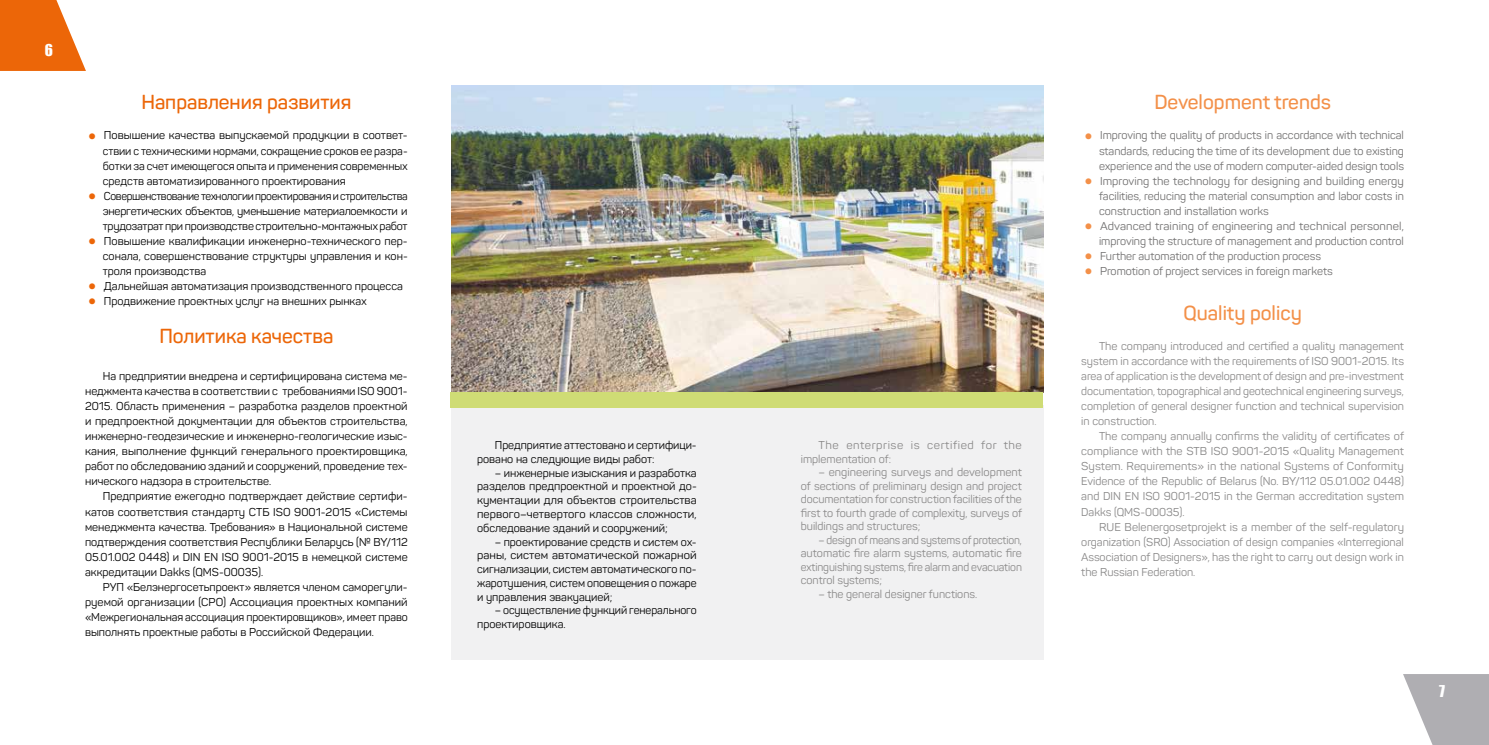
<style>
.page{position:relative;width:1489px;height:745px;background:#fff}
.page>*{position:absolute;margin:0;border:0;box-sizing:border-box;transform-origin:0 0}
.t1{font:600 20px "Panton";color:#ec6608}
.t2{font:600 20px "Panton";color:#f39049}
.t3{font:15px "Impact";color:#fff}
.t4{font:11.25px/15px "Panton";color:#000;text-align:justify}
.t5{font:11.25px/15px "Panton";color:#898888;text-align:justify}
.t6{font:11.25px/15px "Panton";color:#706f6f;text-align:justify}
.t7{font:11.25px/15px "Panton";color:#000;text-align:justify;scale:.96 1}
.t8{font:11.25px/13.5px "Panton";color:#898888;text-align:justify;scale:.96 1}
.t9{font:11.25px/15px "Panton";color:#706f6f;text-align:right;scale:1.05 1}
.t10{font:11.25px/13.5px "Panton";letter-spacing:.045em;color:#898888;scale:1.05 1}
.s1{color:#ec6608}
.s2{color:#f39049}
</style>
<div class="page">
<svg style="left:0;top:0;width:86px;height:71px"></svg>
<svg style="left:1403px;top:674px;width:85px;height:70px"></svg>
<div style="left:451px;top:405px;width:592px;height:254px;background:#f1f1f2"></div>
<img style="left:451px;top:85px;width:592px;height:307px">
<div style="left:451px;top:392px;width:591px;height:15px;background:#cfdc75"></div>
<h2 class="t3" style="left:45px;top:39px;width:10px">6</h2>
<h1 class="t1" style="left:141px;top:90px;width:211px">Направления развития</h1>
<p class="t4" style="left:103px;top:128px;width:306px;text-indent:-14px"><span class="s1">•</span> Повышение качества выпускаемой продукции в соответ&shy;ствии с техническими нормами, сокращение сроков ее разра&shy;ботки за счет имеющегося опыта и применения современных средств автоматизированного проектирования</p>
<p class="t7" style="left:103px;top:188px;width:319px;text-indent:-14px"><span class="s1">•</span> Совершенствование технологии проектирования и строительства энергетических объектов, уменьшение материалоемкости и трудозатрат при производстве строительно-монтажных работ</p>
<p class="t4" style="left:103px;top:233px;width:306px;text-indent:-14px"><span class="s1">•</span> Повышение квалификации инженерно-технического пер&shy;сонала, совершенствование структуры управления и кон&shy;троля производства</p>
<p class="t4" style="left:89px;top:278px;width:316px"><span class="s1">•</span> Дальнейшая автоматизация производственного процесса</p>
<p class="t4" style="left:89px;top:293px;width:279px"><span class="s1">•</span> Продвижение проектных услуг на внешних рынках</p>
<h1 class="t1" style="left:159px;top:323px;width:175px">Политика качества</h1>
<p class="t4" style="left:85px;top:368px;width:324px;text-align:left;text-indent:18px">На предприятии внедрена и сертифицирована система ме&shy;неджмента качества в соответствии с требованиями ISO 9001- 2015. Область применения – разработка разделов проектной и предпроектной документации для объектов строительства, инженерно-геодезические и инженерно-геологические изыс&shy;кания, выполнение функций генерального проектировщика, работ по обследованию зданий и сооружений, проведение тех&shy;нического надзора в строительстве.</p>
<p class="t4" style="left:85px;top:488px;width:324px;text-indent:18px">Предприятие ежегодно подтверждает действие сертифи&shy;катов соответствия стандарту СТБ ISO 9001-2015 «Системы менеджмента качества. Требования» в Национальной системе подтверждения соответствия Республики Беларусь (№ BY/112<br>05.01.002 0448) и DIN EN ISO 9001-2015 в немецкой системе аккредитации Dakks (QMS-00035).</p>
<p class="t4" style="left:85px;top:579px;width:324px;text-indent:18px">РУП «Белэнергосетьпроект» является членом саморегули&shy;руемой организации (СРО) Ассоциация проектных компаний «Межрегиональная ассоциация проектировщиков», имеет право выполнять проектные работы в Российской Федерации.</p>
<p class="t4" style="left:477px;top:438px;width:221px;line-height:13.8px;text-indent:18px">Предприятие аттестовано и сертифици&shy;ровано на следующие виды работ:</p>
<p class="t4" style="left:477px;top:465px;width:221px;line-height:13.8px;text-indent:18px">– инженерные изыскания и разработка разделов предпроектной и проектной до&shy;кументации для объектов строительства первого–четвертого классов сложности, обследование зданий и сооружений;</p>
<p class="t4" style="left:477px;top:534px;width:221px;line-height:13.8px;text-indent:18px">– проектирование средств и систем ох&shy;раны, систем автоматической пожарной сигнализации, систем автоматического по&shy;жаротушения, систем оповещения о пожаре и управления эвакуацией;</p>
<p class="t4" style="left:477px;top:603px;width:221px;line-height:13.8px;text-indent:18px">– осуществление функций генерального проектировщика.</p>
<p class="t10" style="left:800px;top:438px;width:212px;text-indent:18px">The enterprise is certified for the implementation of:</p>
<p class="t5" style="left:800px;top:465px;width:223px;line-height:13.5px;text-indent:18px">– engineering surveys and development of sections of preliminary design and project documentation for construction facilities of the first to fourth grade of complexity, surveys of buildings and structures;</p>
<p class="t8" style="left:800px;top:532px;width:232px;text-indent:18px">– design of means and systems of protection, automatic fire alarm systems, automatic fire extinguishing systems, fire alarm and evacuation control systems;</p>
<p class="t5" style="left:818px;top:586px;width:160px">– the general designer functions.</p>
<h1 class="t2" style="left:1154px;top:90px;width:178px">Development trends</h1>
<p class="t6" style="left:1098px;top:128px;width:306px;text-indent:-14px"><span class="s2">•</span> Improving the quality of products in accordance with technical standards, reducing the time of its development due to existing experience and the use of modern computer-aided design tools</p>
<p class="t6" style="left:1098px;top:173px;width:306px;text-indent:-14px"><span class="s2">•</span> Improving the technology for designing and building energy facilities, reducing the material consumption and labor costs in construction and installation works</p>
<p class="t9" style="left:1084px;top:218px;width:305px"><span class="s2">•</span> Advanced training of engineering and technical personnel, improving the structure of management and production control</p>
<p class="t6" style="left:1084px;top:248px;width:238px"><span class="s2">•</span> Further automation of the production process</p>
<p class="t6" style="left:1084px;top:263px;width:249px"><span class="s2">•</span> Promotion of project services in foreign markets</p>
<h1 class="t2" style="left:1183px;top:300px;width:120px">Quality policy</h1>
<p class="t5" style="left:1081px;top:338px;width:324px;text-indent:18px">The company introduced and certified a quality management system in accordance with the requirements of ISO 9001-2015. Its area of application is the development of design and pre-investment documentation, topographical and geotechnical engineering surveys, completion of general designer function and technical supervision in construction.</p>
<p class="t5" style="left:1081px;top:428px;width:324px;text-indent:18px">The company annually confirms the validity of certificates of compliance with the STB ISO 9001-2015 «Quality Management System. Requirements» in the national Systems of Conformity Evidence of the Republic of Belarus (No. BY/112 05.01.002 0448) and DIN EN ISO 9001-2015 in the German accreditation system Dakks (QMS-00035).</p>
<p class="t5" style="left:1081px;top:518px;width:324px;text-indent:18px">RUE Belenergosetprojekt is a member of the self-regulatory organization (SRO) Association of design companies «Interregional Association of Designers», has the right to carry out design work in the Russian Federation.</p>
<h2 class="t3" style="left:1438px;top:679px;width:7px">7</h2>
</div>
